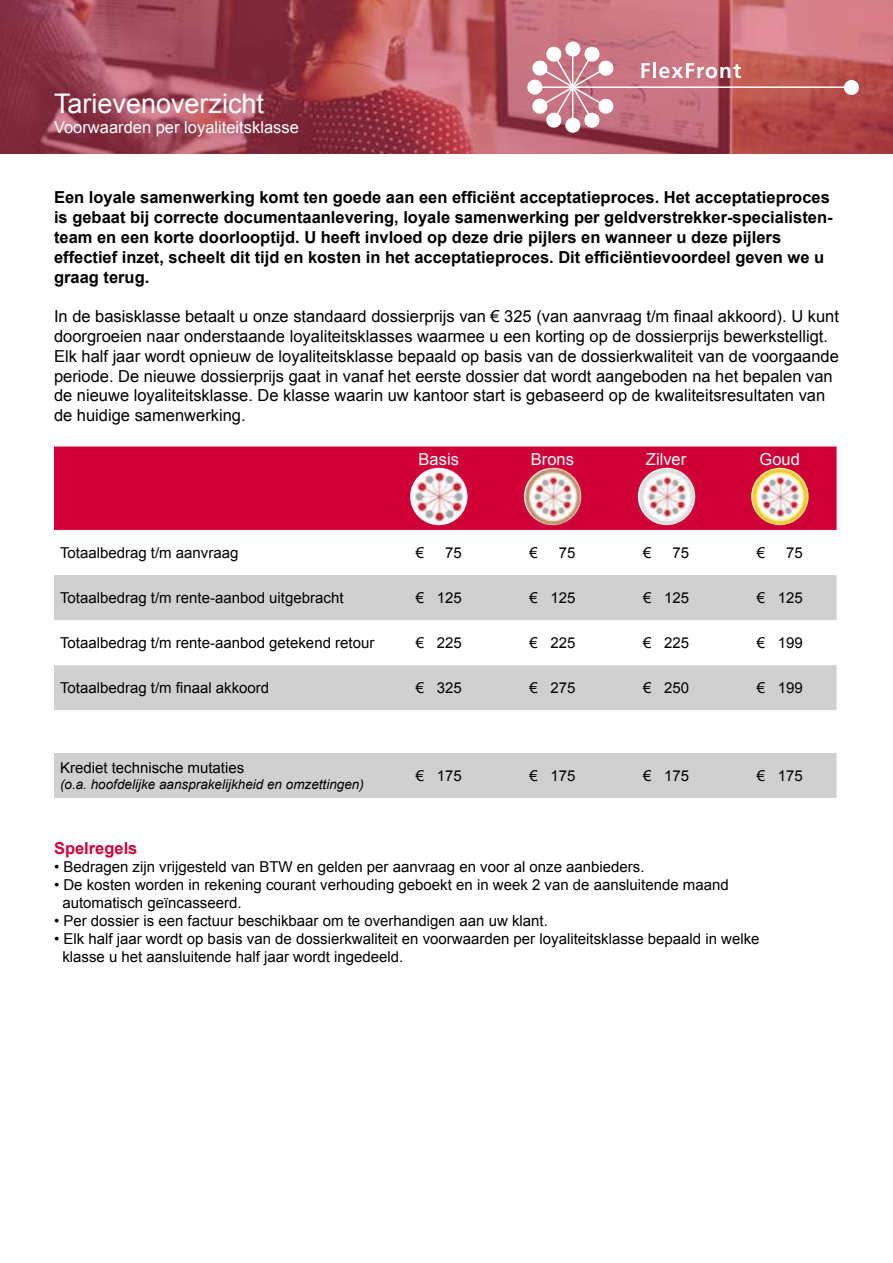
<style>
.page{position:relative;width:893px;height:1263px;background:#fff}
.page>*{position:absolute;margin:0;border:0;box-sizing:border-box;transform-origin:0 0}
.t1{font:27px "Arial";color:#fff}
.t2{font:16.5px/19.8px "Arial";color:#000}
.t3{font:700 16.5px/19.8px "Arial";color:#000}
.t4{font:16.5px "Arial";color:#fff}
.t5{font:700 16.5px "Arial";color:#cf0038}
.t6{font:15px/18px "Arial";color:#000}
.t7{font:italic 13.5px "Arial";color:#000}
</style>
<div class="page">
<div style="left:54px;top:446px;width:783px;height:84px;background:#cf0038"></div>
<div style="left:54px;top:575px;width:783px;height:45px;background:#d0d0d0"></div>
<div style="left:54px;top:665px;width:783px;height:133px;background:#d0d0d0"></div>
<svg style="left:54px;top:710px;width:783px;height:43px"></svg>
<img style="left:638px;top:468px;width:57px;height:57px;border-radius:29px">
<img style="left:751px;top:468px;width:58px;height:57px;border-radius:29px">
<img style="left:524px;top:468px;width:57px;height:57px;border-radius:29px">
<img style="left:0;top:0;width:893px;height:153px">
<hr style="left:535px;top:86px;width:314px;height:2px;background:#fff">
<div style="left:844px;top:80px;width:15px;height:15px;background:#fff;border-radius:50%"></div>
<svg style="left:641px;top:63px;width:9px;height:15px"></svg>
<hr style="left:653px;top:62px;width:3px;height:16px;background:#fff">
<svg style="left:659px;top:63px;width:82px;height:15px"></svg>
<svg style="left:565px;top:118px;width:15px;height:15px"></svg>
<div style="left:565px;top:42px;width:15px;height:15px;background:#fff;border-radius:50%"></div>
<svg style="left:527px;top:80px;width:15px;height:15px"></svg>
<svg style="left:531px;top:46px;width:83px;height:83px"></svg>
<img style="left:410px;top:468px;width:58px;height:57px;border-radius:29px">
<h1 class="t1" style="left:54px;top:86px;width:212px">Tarievenoverzicht</h1>
<p class="t4" style="left:54px;top:116px;width:246px">Voorwaarden per loyaliteitsklasse</p>
<p class="t3" style="left:54px;top:188px;width:780px">Een loyale samenwerking komt ten goede aan een efficiënt acceptatieproces. Het acceptatieproces is gebaat bij correcte documentaanlevering, loyale samenwerking per geldverstrekker-specialisten&shy;team en een korte doorlooptijd. U heeft invloed op deze drie pijlers en wanneer u deze pijlers effectief inzet, scheelt dit tijd en kosten in het acceptatieproces. Dit efficiëntievoordeel geven we u graag terug.</p>
<p class="t2" style="left:54px;top:307px;width:786px">In de basisklasse betaalt u onze standaard dossierprijs van € 325 (van aanvraag t/m finaal akkoord). U kunt doorgroeien naar onderstaande loyaliteitsklasses waarmee u een korting op de dossierprijs bewerkstelligt.<br>Elk half jaar wordt opnieuw de loyaliteitsklasse bepaald op basis van de dossierkwaliteit van de voorgaande periode. De nieuwe dossierprijs gaat in vanaf het eerste dossier dat wordt aangeboden na het bepalen van de nieuwe loyaliteitsklasse. De klasse waarin uw kantoor start is gebaseerd op de kwaliteitsresultaten van de huidige samenwerking.</p>
<p class="t4" style="left:419px;top:448px;width:42px">Basis</p>
<p class="t4" style="left:531px;top:448px;width:45px">Brons</p>
<p class="t4" style="left:646px;top:448px;width:42px">Zilver</p>
<p class="t4" style="left:760px;top:448px;width:42px">Goud</p>
<p class="t6" style="left:60px;top:544px;width:180px">Totaalbedrag t/m aanvraag</p>
<p class="t6" style="left:416px;top:544px;width:10px">€</p>
<p class="t6" style="left:445px;top:544px;width:18px">75</p>
<p class="t6" style="left:529px;top:544px;width:10px">€</p>
<p class="t6" style="left:559px;top:544px;width:18px">75</p>
<p class="t6" style="left:643px;top:544px;width:10px">€</p>
<p class="t6" style="left:672px;top:544px;width:18px">75</p>
<p class="t6" style="left:757px;top:544px;width:10px">€</p>
<p class="t6" style="left:786px;top:544px;width:18px">75</p>
<p class="t6" style="left:60px;top:589px;width:285px">Totaalbedrag t/m rente-aanbod uitgebracht</p>
<p class="t6" style="left:416px;top:589px;width:47px">€ 125</p>
<p class="t6" style="left:529px;top:589px;width:47px">€ 125</p>
<p class="t6" style="left:643px;top:589px;width:47px">€ 125</p>
<p class="t6" style="left:757px;top:589px;width:47px">€ 125</p>
<p class="t6" style="left:60px;top:634px;width:316px">Totaalbedrag t/m rente-aanbod getekend retour</p>
<p class="t6" style="left:416px;top:634px;width:47px">€ 225</p>
<p class="t6" style="left:529px;top:634px;width:47px">€ 225</p>
<p class="t6" style="left:643px;top:634px;width:47px">€ 225</p>
<p class="t6" style="left:757px;top:634px;width:47px">€ 199</p>
<p class="t6" style="left:60px;top:679px;width:211px">Totaalbedrag t/m finaal akkoord</p>
<p class="t6" style="left:416px;top:679px;width:47px">€ 325</p>
<p class="t6" style="left:529px;top:679px;width:47px">€ 275</p>
<p class="t6" style="left:643px;top:679px;width:47px">€ 250</p>
<p class="t6" style="left:757px;top:679px;width:47px">€ 199</p>
<p class="t6" style="left:60px;top:759px;width:186px">Krediet technische mutaties</p>
<p class="t7" style="left:60px;top:775px;width:305px">(o.a. hoofdelijke aansprakelijkheid en omzettingen)</p>
<p class="t6" style="left:416px;top:767px;width:47px">€ 175</p>
<p class="t6" style="left:529px;top:767px;width:47px">€ 175</p>
<p class="t6" style="left:643px;top:767px;width:47px">€ 175</p>
<p class="t6" style="left:757px;top:767px;width:47px">€ 175</p>
<p class="t5" style="left:54px;top:837px;width:85px">Spelregels</p>
<p class="t6" style="left:54px;top:858px;width:592px">• Bedragen zijn vrijgesteld van BTW en gelden per aanvraag en voor al onze aanbieders.</p>
<p class="t6" style="left:62px;top:876px;width:668px;text-indent:-8px">• De kosten worden in rekening courant verhouding geboekt en in week 2 van de aansluitende maand automatisch geïncasseerd.</p>
<p class="t6" style="left:54px;top:912px;width:495px">• Per dossier is een factuur beschikbaar om te overhandigen aan uw klant.</p>
<p class="t6" style="left:62px;top:930px;width:699px;text-indent:-8px">• Elk half jaar wordt op basis van de dossierkwaliteit en voorwaarden per loyaliteitsklasse bepaald in welke klasse u het aansluitende half jaar wordt ingedeeld.</p>
</div>
